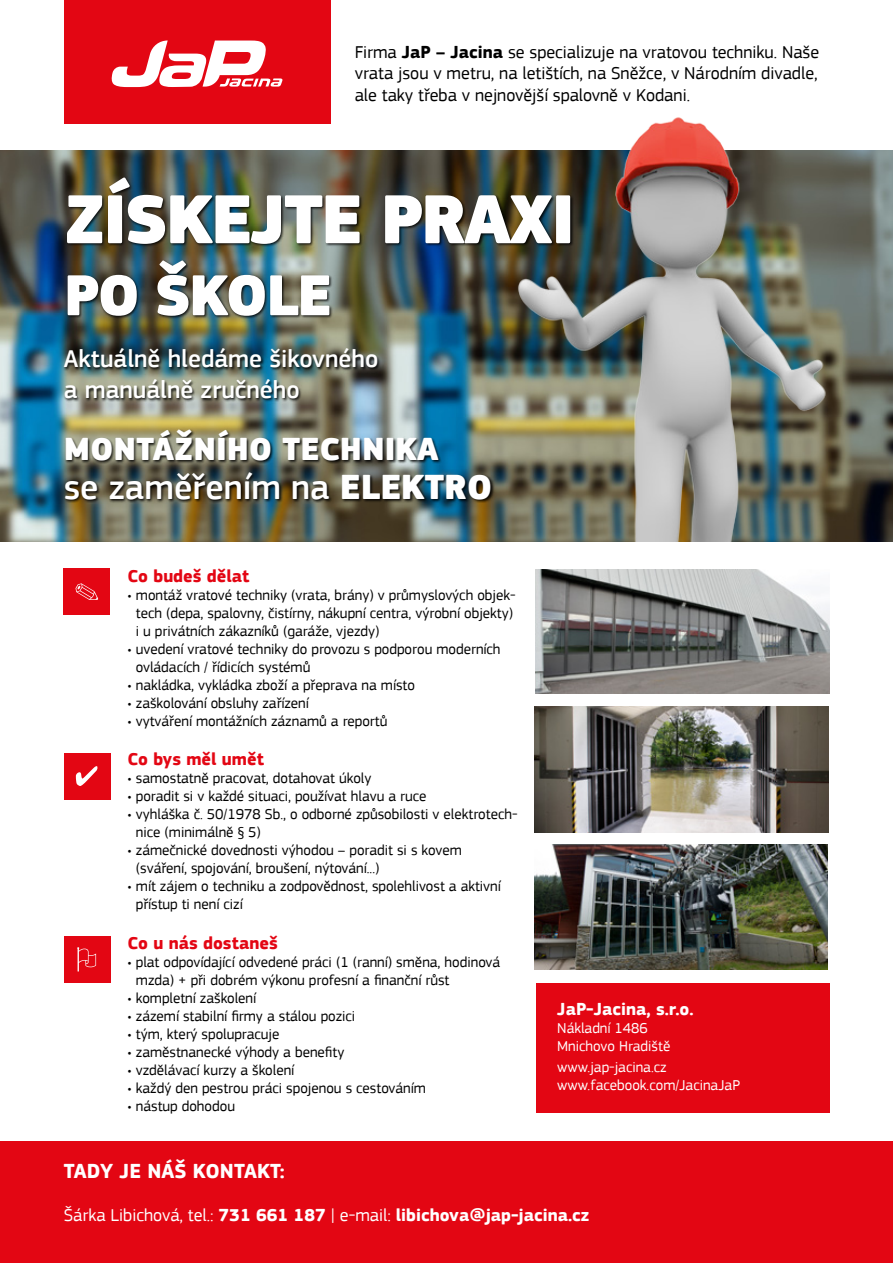
<style>
.page{position:relative;width:893px;height:1263px;background:#fff}
.page>*{position:absolute;margin:0;border:0;box-sizing:border-box;transform-origin:0 0}
.t1{font:900 72px "PF Square Sans Pro";letter-spacing:-.03em;color:#fff}
.t2{font:900 60px "PF Square Sans Pro";letter-spacing:-.03em;color:#fff}
.t3{font:500 36px "PF Square Sans Pro";color:#fff}
.t4{font:900 33px "PF Square Sans Pro";color:#fff}
.t5{font:500 25.5px/30.6px "PF Square Sans Pro";color:#fff}
.t6{font:700 21px "PF Square Sans Pro";color:#fff}
.t7{font:18px/21.6px "PF Square Sans Pro";color:#000;text-align:justify}
.t8{font:700 18px "PF Square Sans Pro";color:#fff}
.t9{font:700 18px "PF Square Sans Pro";color:#e30613}
.t10{font:15px/18px "PF Square Sans Pro";color:#000}
.t11{font:15px/18px "PF Square Sans Pro";color:#fff}
.s1{font-weight:700}
.s2{font-weight:900}
.s3{font-weight:400}
</style>
<div class="page">
<div style="left:64px;top:0;width:266px;height:124px;background:#e30613"></div>
<div style="left:0;top:1142px;width:893px;height:121px;background:#e30613"></div>
<svg style="left:111px;top:41px;width:172px;height:46px"></svg>
<div style="left:63px;top:568px;width:47px;height:47px;background:#e30613"></div>
<img style="left:536px;top:569px;width:293px;height:125px">
<img style="left:534px;top:845px;width:294px;height:125px">
<img style="left:534px;top:707px;width:294px;height:125px">
<div style="left:64px;top:753px;width:47px;height:46px;background:#e30613"></div>
<div style="left:64px;top:936px;width:47px;height:47px;background:#e30613"></div>
<svg style="left:77px;top:947px;width:19px;height:24px"></svg>
<svg style="left:76px;top:583px;width:22px;height:17px"></svg>
<svg style="left:76px;top:766px;width:21px;height:20px"></svg>
<div style="left:536px;top:983px;width:293px;height:129px;background:#e30613"></div>
<img style="left:0;top:151px;width:893px;height:390px">
<div style="left:63px;top:176px;width:511px;height:327px;background:#000;opacity:.86"></div>
<img style="left:493px;top:117px;width:377px;height:424px">
<p class="t7" style="left:355px;top:41px;width:466px">Firma <span class="s1">JaP – Jacina</span> se specializuje na vratovou techniku. Naše vrata jsou v metru, na letištích, na Sněžce, v Národním divadle, ale taky třeba v nejnovější spalovně v Kodani.</p>
<h1 class="t1" style="left:64px;top:174px;width:513px">ZÍSKEJTE PRAXI</h1>
<h2 class="t2" style="left:64px;top:258px;width:270px">PO ŠKOLE</h2>
<h3 class="t5" style="left:64px;top:344px;width:316px">Aktuálně hledáme šikovného a manuálně zručného</h3>
<h3 class="t4" style="left:64px;top:428px;width:376px">MONTÁŽNÍHO TECHNIKA</h3>
<h3 class="t3" style="left:64px;top:466px;width:430px">se zaměřením na <span class="s2">ELEKTRO</span></h3>
<p class="t9" style="left:128px;top:565px;width:124px">Co budeš dělat</p>
<p class="t10" style="left:136px;top:586px;width:381px;text-indent:-8px">• montáž vratové techniky (vrata, brány) v průmyslových objek&shy;tech (depa, spalovny, čistírny, nákupní centra, výrobní objekty) i u privátních zákazníků (garáže, vjezdy)</p>
<p class="t10" style="left:136px;top:640px;width:366px;text-indent:-8px">• uvedení vratové techniky do provozu s podporou moderních ovládacích / řídicích systémů</p>
<p class="t10" style="left:128px;top:676px;width:289px">• nakládka, vykládka zboží a přeprava na místo</p>
<p class="t10" style="left:128px;top:694px;width:183px">• zaškolování obsluhy zařízení</p>
<p class="t10" style="left:128px;top:712px;width:261px">• vytváření montážních záznamů a reportů</p>
<p class="t9" style="left:128px;top:749px;width:138px">Co bys měl umět</p>
<p class="t10" style="left:128px;top:769px;width:245px">• samostatně pracovat, dotahovat úkoly</p>
<p class="t10" style="left:128px;top:787px;width:300px">• poradit si v každé situaci, používat hlavu a ruce</p>
<p class="t10" style="left:136px;top:805px;width:383px;text-indent:-8px">• vyhláška č. 50/1978 Sb., o odborné způsobilosti v elektrotech&shy;nice (minimálně § 5)</p>
<p class="t10" style="left:136px;top:841px;width:327px;text-indent:-8px">• zámečnické dovednosti výhodou – poradit si s kovem (sváření, spojování, broušení, nýtování...)</p>
<p class="t10" style="left:136px;top:877px;width:366px;text-indent:-8px">• mít zájem o techniku a zodpovědnost, spolehlivost a aktivní přístup ti není cizí</p>
<p class="t9" style="left:128px;top:932px;width:152px">Co u nás dostaneš</p>
<p class="t10" style="left:136px;top:953px;width:366px;text-indent:-8px">• plat odpovídající odvedené práci (1 (ranní) směna, hodinová mzda) + při dobrém výkonu profesní a finanční růst</p>
<p class="t10" style="left:128px;top:989px;width:130px">• kompletní zaškolení</p>
<p class="t10" style="left:128px;top:1007px;width:229px">• zázemí stabilní firmy a stálou pozici</p>
<p class="t10" style="left:128px;top:1025px;width:153px">• tým, který spolupracuje</p>
<p class="t10" style="left:128px;top:1043px;width:218px">• zaměstnanecké výhody a benefity</p>
<p class="t10" style="left:128px;top:1061px;width:168px">• vzdělávací kurzy a školení</p>
<p class="t10" style="left:128px;top:1079px;width:300px">• každý den pestrou práci spojenou s cestováním</p>
<p class="t10" style="left:128px;top:1097px;width:109px">• nástup dohodou</p>
<p class="t8" style="left:557px;top:998px;width:138px">JaP-Jacina, s.r.o.</p>
<p class="t11" style="left:557px;top:1019px;width:115px">Nákladní 1486<br>Mnichovo Hradiště</p>
<p class="t11" style="left:557px;top:1058px;width:184px">www.jap-jacina.cz www.facebook.com/JacinaJaP</p>
<h3 class="t6" style="left:64px;top:1158px;width:223px">TADY JE NÁŠ KONTAKT:</h3>
<p class="t8" style="left:64px;top:1204px;width:527px"><span class="s3">Šárka Libichová, tel.:</span> 731 661 187 <span class="s3">| e-mail:</span> libichova@jap-jacina.cz</p>
</div>
